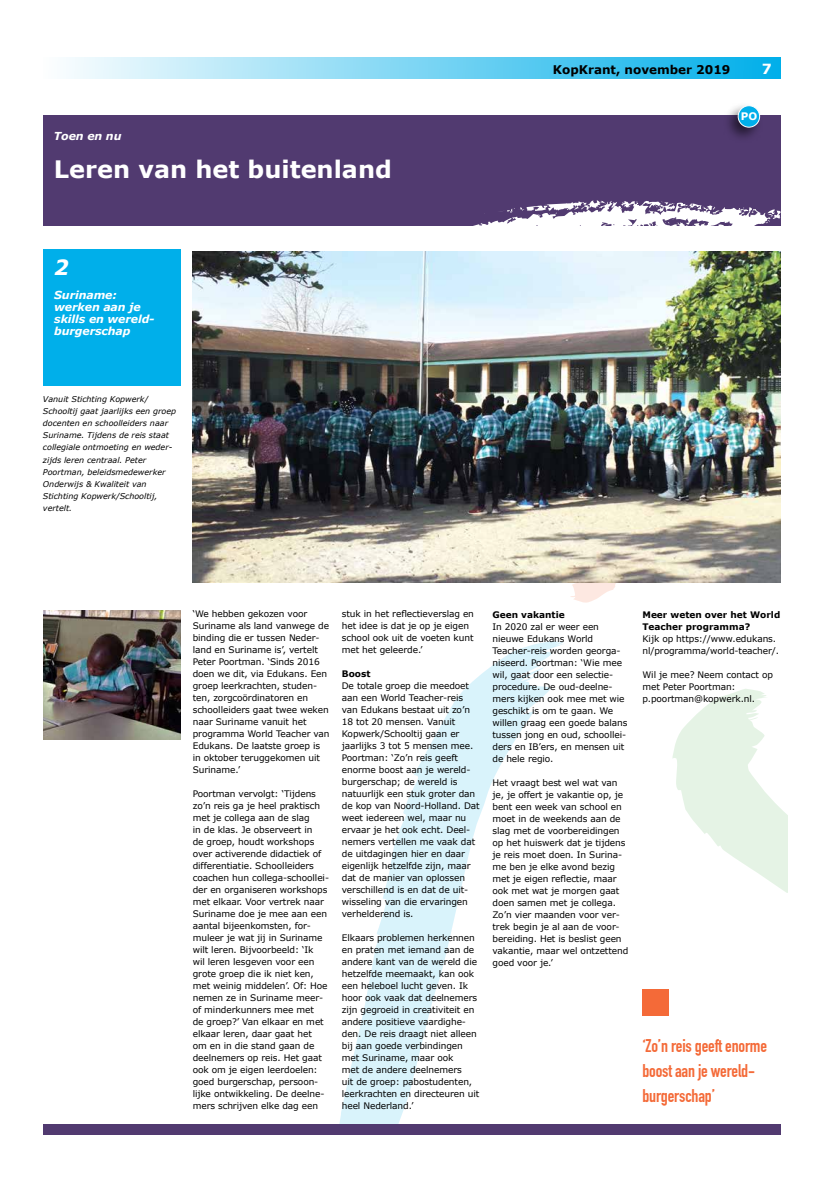
<style>
.page{position:relative;width:823px;height:1177px;background:#fff}
.page>*{position:absolute;margin:0;border:0;box-sizing:border-box;transform-origin:0 0}
.t1{font:700 24px "Verdana";color:#fff}
.t2{font:italic 700 21px "Verdana";color:#fff}
.t3{font:18px/25px "DIN Engschrift";letter-spacing:-.01em;color:#f46a38}
.t4{font:700 14px "Verdana";color:#fff}
.t5{font:700 12px "Verdana";color:#000}
.t6{font:italic 700 11px/12px "Verdana";letter-spacing:-.01em;color:#fff}
.t7{font:700 10.4px "Verdana";color:#fff}
.t8{font:9px/12px "Verdana";letter-spacing:-.01em;color:#000}
.t9{font:700 9px/12px "Verdana";color:#000}
.t10{font:italic 8px/12px "Verdana";color:#000}
</style>
<div class="page">
<div style="left:43px;top:249px;width:138px;height:136px;background:#00afea"></div>
<img style="left:43px;top:610px;width:138px;height:129px">
<svg style="left:553px;top:582px;width:160px;height:21px"></svg>
<svg style="left:339px;top:641px;width:224px;height:482px"></svg>
<svg style="left:672px;top:689px;width:114px;height:203px"></svg>
<div style="left:43px;top:57px;width:737px;height:22px;background:linear-gradient(to right,#fdfefe,#00afea)"></div>
<div style="left:43px;top:1123px;width:737px;height:11px;background:#513a70"></div>
<div style="left:43px;top:115px;width:737px;height:111px;background:#513a70"></div>
<div style="left:722px;top:102px;width:40px;height:41px;background:#000;opacity:.55"></div>
<div style="left:737px;top:106px;width:22px;height:21px;background:#00afea;border-radius:50%"></div>
<div style="left:737px;top:105px;width:22px;height:22px;border:1px solid #fff;border-radius:50%"></div>
<svg style="left:473px;top:199px;width:308px;height:27px"></svg>
<div style="left:642px;top:989px;width:27px;height:27px;background:#f46a38"></div>
<img style="left:193px;top:251px;width:587px;height:331px">
<p class="t6" style="left:54px;top:130px;width:69px">Toen en nu</p>
<h1 class="t1" style="left:54px;top:154px;width:339px">Leren van het buitenland</h1>
<h2 class="t2" style="left:54px;top:253px;width:16px">2</h2>
<p class="t6" style="left:54px;top:289px;width:102px">Suriname: werken aan je skills en wereld&shy;burgerschap</p>
<p class="t10" style="left:43px;top:393px;width:135px">Vanuit Stichting Kopwerk/<br>Schooltij gaat jaarlijks een groep docenten en schoolleiders naar<br>Suriname. Tijdens de reis staat collegiale ontmoeting en weder&shy;zijds leren centraal. Peter<br>Poortman, beleidsmedewerker<br>Onderwijs &amp; Kwaliteit van<br>Stichting Kopwerk/Schooltij, vertelt.</p>
<h3 class="t5" style="left:552px;top:62px;width:179px">KopKrant, november 2019</h3>
<h3 class="t4" style="left:761px;top:60px;width:11px">7</h3>
<p class="t7" style="left:740px;top:110px;width:18px">PO</p>
<p class="t8" style="left:193px;top:607px;width:138px">‘We hebben gekozen voor<br>Suriname als land vanwege de binding die er tussen Neder&shy;land en Suriname is’, vertelt<br>Peter Poortman. ‘Sinds 2016 doen we dit, via Edukans. Een groep leerkrachten, studen&shy;ten, zorgcoördinatoren en schoolleiders gaat twee weken naar Suriname vanuit het programma World Teacher van<br>Edukans. De laatste groep is in oktober teruggekomen uit<br>Suriname.’</p>
<p class="t8" style="left:193px;top:787px;width:138px">Poortman vervolgt: ‘Tijdens zo’n reis ga je heel praktisch met je collega aan de slag<br>in de klas. Je observeert in<br>de groep, houdt workshops over activerende didactiek of differentiatie. Schoolleiders coachen hun collega-schoollei&shy;der en organiseren workshops met elkaar. Voor vertrek naar<br>Suriname doe je mee aan een aantal bijeenkomsten, for&shy;muleer je wat jij in Suriname wilt leren. Bijvoorbeeld: ‘Ik<br>wil leren lesgeven voor een grote groep die ik niet ken, met weinig middelen’. Of: Hoe nemen ze in Suriname meer&shy;of minderkunners mee met<br>de groep?’ Van elkaar en met elkaar leren, daar gaat het<br>om en in die stand gaan de deelnemers op reis. Het gaat ook om je eigen leerdoelen: goed burgerschap, persoon&shy;lijke ontwikkeling. De deelne&shy;mers schrijven elke dag een</p>
<p class="t8" style="left:341px;top:607px;width:134px">stuk in het reflectieverslag en het idee is dat je op je eigen school ook uit de voeten kunt met het geleerde.’</p>
<p class="t9" style="left:341px;top:667px;width:30px">Boost</p>
<p class="t8" style="left:341px;top:679px;width:139px">De totale groep die meedoet aan een World Teacher-reis van Edukans bestaat uit zo’n<br>18 tot 20 mensen. Vanuit<br>Kopwerk/Schooltij gaan er jaarlijks 3 tot 5 mensen mee.<br>Poortman: ‘Zo’n reis geeft enorme boost aan je wereld&shy;burgerschap; de wereld is natuurlijk een stuk groter dan de kop van Noord-Holland. Dat weet iedereen wel, maar nu ervaar je het ook echt. Deel&shy;nemers vertellen me vaak dat de uitdagingen hier en daar eigenlijk hetzelfde zijn, maar dat de manier van oplossen verschillend is en dat de uit&shy;wisseling van die ervaringen verhelderend is.</p>
<p class="t8" style="left:341px;top:931px;width:139px">Elkaars problemen herkennen en praten met iemand aan de andere kant van de wereld die hetzelfde meemaakt, kan ook een heleboel lucht geven. Ik hoor ook vaak dat deelnemers zijn gegroeid in creativiteit en andere positieve vaardighe&shy;den. De reis draagt niet alleen bij aan goede verbindingen met Suriname, maar ook<br>met de andere deelnemers<br>uit de groep: pabostudenten, leerkrachten en directeuren uit heel Nederland.’</p>
<p class="t9" style="left:492px;top:609px;width:74px">Geen vakantie</p>
<p class="t8" style="left:492px;top:621px;width:136px">In 2020 zal er weer een nieuwe Edukans World<br>Teacher-reis worden georga&shy;niseerd. Poortman: ‘Wie mee wil, gaat door een selectie&shy;procedure. De oud-deelne&shy;mers kijken ook mee met wie geschikt is om te gaan. We willen graag een goede balans tussen jong en oud, schoollei&shy;ders en IB’ers, en mensen uit de hele regio.</p>
<p class="t8" style="left:492px;top:777px;width:137px">Het vraagt best wel wat van je, je offert je vakantie op, je bent een week van school en moet in de weekends aan de slag met de voorbereidingen op het huiswerk dat je tijdens je reis moet doen. In Surina&shy;me ben je elke avond bezig met je eigen reflectie, maar ook met wat je morgen gaat doen samen met je collega.<br>Zo’n vier maanden voor ver&shy;trek begin je al aan de voor&shy;bereiding. Het is beslist geen vakantie, maar wel ontzettend goed voor je.’</p>
<p class="t9" style="left:642px;top:609px;width:139px">Meer weten over het World<br>Teacher programma?</p>
<p class="t8" style="left:642px;top:633px;width:138px">Kijk op https://www.edukans. nl/programma/world-teacher/.</p>
<p class="t8" style="left:642px;top:669px;width:132px">Wil je mee? Neem contact op met Peter Poortman: p.poortman@kopwerk.nl.</p>
<h3 class="t3" style="left:642px;top:1033px;width:126px">‘Zo’n reis geeft enorme boost aan je wereld&shy;burgerschap’</h3>
</div>
